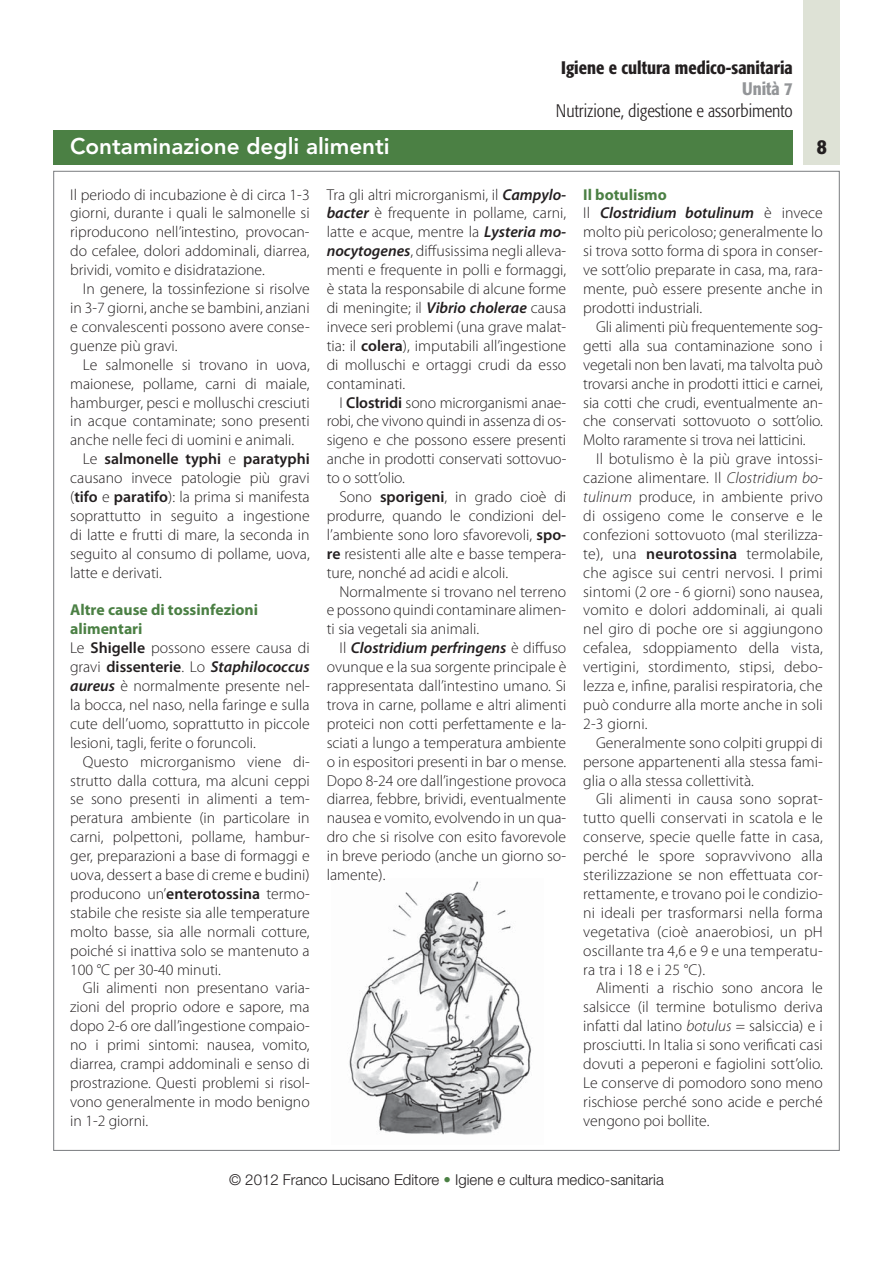
<style>
.page{position:relative;width:893px;height:1263px;background:#fff}
.page>*{position:absolute;margin:0;border:0;box-sizing:border-box;transform-origin:0 0}
.t1{font:800 22.5px "Avenir LT Std";color:#fff}
.t2{font:500 condensed 21px "Formata";color:#231f20}
.t3{font:300 condensed 18px "Formata";color:#231f20}
.t4{font:500 condensed 18px "Formata";color:#231f20}
.t5{font:500 condensed 18px "Formata";color:#939598}
.t6{font:300 15.75px/18.9px "Myriad Pro";color:#231f20;text-align:justify}
.t7{font:600 15.75px "Myriad Pro";color:#231f20}
.t8{font:300 15px "Helvetica Neue LT Std";color:#231f20}
.s1{font-weight:300}
.s2{font-weight:600}
.s3{font-weight:700;color:#4b8044}
.s4{font-weight:600;font-style:italic}
.s5{font-style:italic}
.s6{color:#4b8044}
</style>
<div class="page">
<div style="left:53px;top:130px;width:740px;height:34px;background:#4b8044"></div>
<div style="left:804px;top:0;width:36px;height:164px;background:#dee2d6"></div>
<img style="left:349px;top:881px;width:182px;height:254px">
<p class="t4" style="left:561px;top:60px;width:233px">Igiene e cultura medico-sanitaria</p>
<p class="t5" style="left:742px;top:82px;width:52px">Unità 7</p>
<p class="t3" style="left:556px;top:103px;width:238px">Nutrizione, digestione e assorbimento</p>
<h1 class="t1" style="left:70px;top:137px;width:321px">Contaminazione degli alimenti</h1>
<h2 class="t2" style="left:817px;top:137px;width:12px">8</h2>
<p class="t6" style="left:70px;top:186px;width:241px">Il periodo di incubazione è di circa 1-3 giorni, durante i quali le salmonelle si riproducono nell’intestino, provocan&shy;do cefalee, dolori addominali, diarrea, brividi, vomito e disidratazione.</p>
<p class="t6" style="left:70px;top:281px;width:241px;text-indent:13px">In genere, la tossinfezione si risolve in 3-7 giorni, anche se bambini, anziani e convalescenti possono avere conse&shy;guenze più gravi.</p>
<p class="t6" style="left:83px;top:356px;width:228px">Le salmonelle si trovano in uova,</p>
<p class="t6" style="left:70px;top:375px;width:241px">maionese, pollame, carni di maiale,</p>
<p class="t6" style="left:70px;top:394px;width:241px">hamburger, pesci e molluschi cresciuti</p>
<p class="t6" style="left:70px;top:413px;width:241px">in acque contaminate; sono presenti</p>
<p class="t6" style="left:70px;top:432px;width:226px">anche nelle feci di uomini e animali.</p>
<p class="t7" style="left:83px;top:453px;width:228px"><span class="s1">Le</span> salmonelle typhi <span class="s1">e</span> paratyphi</p>
<p class="t6" style="left:70px;top:470px;width:241px">causano invece patologie più gravi</p>
<p class="t6" style="left:70px;top:489px;width:241px">(<span class="s2">tifo</span> e <span class="s2">paratifo</span>): la prima si manifesta</p>
<p class="t6" style="left:70px;top:507px;width:241px">soprattutto in seguito a ingestione</p>
<p class="t6" style="left:70px;top:526px;width:241px">di latte e frutti di mare, la seconda in</p>
<p class="t6" style="left:70px;top:545px;width:241px">seguito al consumo di pollame, uova,</p>
<p class="t6" style="left:70px;top:564px;width:93px">latte e derivati.</p>
<p class="t6" style="left:70px;top:602px;width:241px;text-align:left"><span class="s3">Altre cause di tossinfezioni alimentari<br></span>Le <span class="s2">Shigelle</span> possono essere causa di gravi <span class="s2">dissenterie</span>. Lo <span class="s4">Staphilococcus aureus</span> è normalmente presente nel&shy;la bocca, nel naso, nella faringe e sulla cute dell’uomo, soprattutto in piccole lesioni, tagli, ferite o foruncoli.</p>
<p class="t6" style="left:70px;top:753px;width:241px;text-indent:13px">Questo microrganismo viene di&shy;strutto dalla cottura, ma alcuni ceppi se sono presenti in alimenti a tem&shy;peratura ambiente (in particolare in carni, polpettoni, pollame, hambur&shy;ger, preparazioni a base di formaggi e uova, dessert a base di creme e budini) producono un’<span class="s2">enterotossina</span> termo&shy;stabile che resiste sia alle temperature molto basse, sia alle normali cotture, poiché si inattiva solo se mantenuto a 100 °C per 30-40 minuti.</p>
<p class="t6" style="left:70px;top:980px;width:241px;text-indent:13px">Gli alimenti non presentano varia&shy;zioni del proprio odore e sapore, ma dopo 2-6 ore dall’ingestione compaio&shy;no i primi sintomi: nausea, vomito, diarrea, crampi addominali e senso di prostrazione. Questi problemi si risol&shy;vono generalmente in modo benigno in 1-2 giorni.</p>
<p class="t6" style="left:327px;top:186px;width:241px">Tra gli altri microrganismi, il <span class="s4">Campylo&shy;bacter</span> è frequente in pollame, carni, latte e acque, mentre la <span class="s4">Lysteria mo&shy;nocytogenes</span>, diffusissima negli alleva&shy;menti e frequente in polli e formaggi, è stata la responsabile di alcune forme di meningite; il <span class="s4">Vibrio cholerae</span> causa invece seri problemi (una grave malat&shy;tia: il <span class="s2">colera</span>), imputabili all’ingestione di molluschi e ortaggi crudi da esso contaminati.</p>
<p class="t6" style="left:327px;top:394px;width:241px;text-indent:13px">I <span class="s2">Clostridi</span> sono microrganismi anae&shy;robi, che vivono quindi in assenza di os&shy;sigeno e che possono essere presenti anche in prodotti conservati sottovuo&shy;to o sott’olio.</p>
<p class="t6" style="left:327px;top:489px;width:241px;text-indent:13px">Sono <span class="s2">sporigeni</span>, in grado cioè di produrre, quando le condizioni del&shy;l’ambiente sono loro sfavorevoli, <span class="s2">spo&shy;re</span> resistenti alle alte e basse tempera&shy;ture, nonché ad acidi e alcoli.</p>
<p class="t6" style="left:327px;top:583px;width:241px;text-indent:13px">Normalmente si trovano nel terreno e possono quindi contaminare alimen&shy;ti sia vegetali sia animali.</p>
<p class="t6" style="left:327px;top:640px;width:241px;text-indent:13px">Il <span class="s4">Clostridium perfringens</span> è diffuso ovunque e la sua sorgente principale è rappresentata dall’intestino umano. Si trova in carne, pollame e altri alimenti proteici non cotti perfettamente e la&shy;sciati a lungo a temperatura ambiente o in espositori presenti in bar o mense.<br>Dopo 8-24 ore dall’ingestione provoca diarrea, febbre, brividi, eventualmente nausea e vomito, evolvendo in un qua&shy;dro che si risolve con esito favorevole in breve periodo (anche un giorno so&shy;lamente).</p>
<p class="t6" style="left:583px;top:186px;width:241px;text-align:left"><span class="s3">Il botulismo<br></span>Il <span class="s4">Clostridium botulinum</span> è invece molto più pericoloso; generalmente lo si trova sotto forma di spora in conser&shy;ve sott’olio preparate in casa, ma, rara&shy;mente, può essere presente anche in prodotti industriali.</p>
<p class="t6" style="left:583px;top:318px;width:241px;text-indent:13px">Gli alimenti più frequentemente sog&shy;getti alla sua contaminazione sono i vegetali non ben lavati, ma talvolta può trovarsi anche in prodotti ittici e carnei, sia cotti che crudi, eventualmente an&shy;che conservati sottovuoto o sott’olio.<br>Molto raramente si trova nei latticini.</p>
<p class="t6" style="left:583px;top:451px;width:241px;text-indent:13px">Il botulismo è la più grave intossi&shy;cazione alimentare. Il <span class="s5">Clostridium bo&shy;tulinum</span> produce, in ambiente privo di ossigeno come le conserve e le confezioni sottovuoto (mal sterilizza&shy;te), una <span class="s2">neurotossina</span> termolabile, che agisce sui centri nervosi. I primi sintomi (2 ore - 6 giorni) sono nausea, vomito e dolori addominali, ai quali nel giro di poche ore si aggiungono cefalea, sdoppiamento della vista, vertigini, stordimento, stipsi, debo&shy;lezza e, infine, paralisi respiratoria, che può condurre alla morte anche in soli 2-3 giorni.</p>
<p class="t6" style="left:583px;top:734px;width:241px;text-indent:13px">Generalmente sono colpiti gruppi di persone appartenenti alla stessa fami&shy;glia o alla stessa collettività.</p>
<p class="t6" style="left:583px;top:791px;width:241px;text-indent:13px">Gli alimenti in causa sono soprat&shy;tutto quelli conservati in scatola e le conserve, specie quelle fatte in casa, perché le spore sopravvivono alla sterilizzazione se non effettuata cor&shy;rettamente, e trovano poi le condizio&shy;ni ideali per trasformarsi nella forma vegetativa (cioè anaerobiosi, un pH oscillante tra 4,6 e 9 e una temperatu&shy;ra tra i 18 e i 25 °C).</p>
<p class="t6" style="left:583px;top:980px;width:241px;text-indent:13px">Alimenti a rischio sono ancora le salsicce (il termine botulismo deriva infatti dal latino <span class="s5">botulus</span> = salsiccia) e i prosciutti. In Italia si sono verificati casi dovuti a peperoni e fagiolini sott’olio.<br>Le conserve di pomodoro sono meno rischiose perché sono acide e perché vengono poi bollite.</p>
<p class="t8" style="left:229px;top:1174px;width:436px">© 2012 Franco Lucisano Editore <span class="s6">•</span> Igiene e cultura medico-sanitaria</p>
</div>
